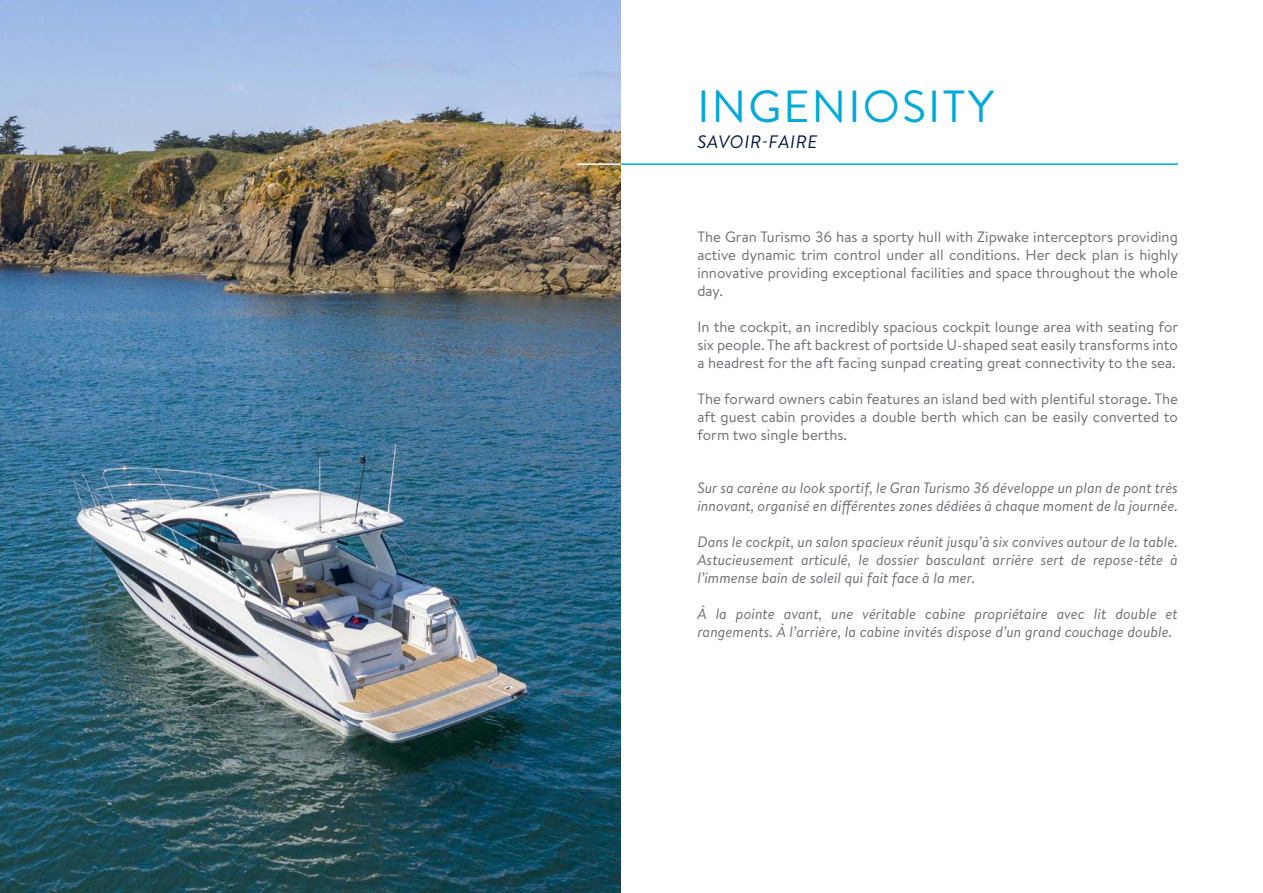
<style>
.page{position:relative;width:1263px;height:893px;background:#fff}
.page>*{position:absolute;margin:0;border:0;box-sizing:border-box;transform-origin:0 0}
.t1{font:45px "Brandon Text";letter-spacing:.05em;color:#00a9d8}
.t2{font:italic 18px "Brandon Grotesque";letter-spacing:.04em;color:#001340}
.t3{font:15px/18px "Brandon Text";color:#6c6d70;text-align:justify}
.t4{font:italic 15px/18px "Brandon Text";color:#6c6d70}
</style>
<div class="page">
<hr style="left:621px;top:163px;width:557px;height:2px;background:#00a9d8">
<img style="left:0;top:0;width:621px;height:893px">
<hr style="left:577px;top:163px;width:44px;height:2px;background:#fff">
<p class="t1" style="left:697px;top:75px;width:298px">INGENIOSITY</p>
<p class="t2" style="left:697px;top:129px;width:121px">SAVOIR-FAIRE</p>
<p class="t3" style="left:697px;top:228px;width:482px">The Gran Turismo 36 has a sporty hull with Zipwake interceptors providing active dynamic trim control under all conditions. Her deck plan is highly innovative providing exceptional facilities and space throughout the whole day.</p>
<p class="t3" style="left:697px;top:318px;width:482px">In the cockpit, an incredibly spacious cockpit lounge area with seating for six people. The aft backrest of portside U-shaped seat easily transforms into a headrest for the aft facing sunpad creating great connectivity to the sea.</p>
<p class="t3" style="left:697px;top:390px;width:482px">The forward owners cabin features an island bed with plentiful storage. The aft guest cabin provides a double berth which can be easily converted to form two single berths.</p>
<p class="t4" style="left:697px;top:478px;width:482px">Sur sa carène au look sportif, le Gran Turismo 36 développe un plan de pont très innovant, organisé en différentes zones dédiées à chaque moment de la journée.</p>
<p class="t4" style="left:697px;top:532px;width:482px;text-align:justify">Dans le cockpit, un salon spacieux réunit jusqu’à six convives autour de la table.<br>Astucieusement articulé, le dossier basculant arrière sert de repose-tête à l’immense bain de soleil qui fait face à la mer.</p>
<p class="t4" style="left:697px;top:604px;width:482px">À la pointe avant, une véritable cabine propriétaire avec lit double et rangements. À l’arrière, la cabine invités dispose d’un grand couchage double.</p>
</div>
